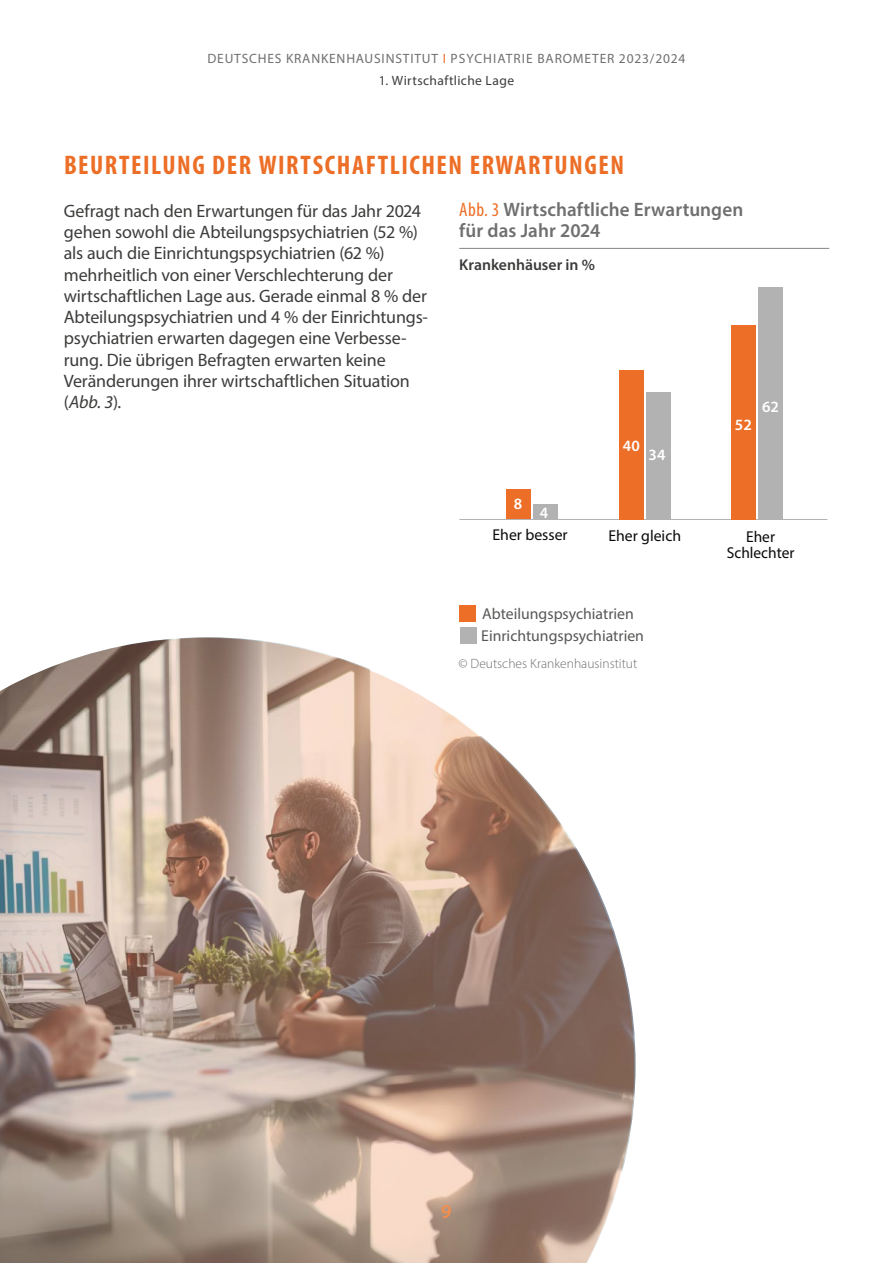
<style>
.page{position:relative;width:893px;height:1263px;background:#fff}
.page>*{position:absolute;margin:0;border:0;box-sizing:border-box;transform-origin:0 0}
.Head_H2{font:700 condensed 27px "Myriad Pro";letter-spacing:.06em;color:#ed6e26}
.Tab__Abb__Head{font:600 19.5px/20.2px "Myriad Pro";letter-spacing:.005em;color:#706f6f}
.t1{font:600 19.5px "Myriad Pro";color:#f28e4f}
.Fließtext_11_5_5mm{font:18px/21.3px "Myriad Pro";letter-spacing:-.01em;color:#3c3c3b}
.t2{font:15.75px "Myriad Pro";color:#575756}
.t3{font:15.75px/16.5px "Myriad Pro";color:#090909;text-align:center}
.Tab__Subline_1{font:600 15.75px "Myriad Pro";color:#3c3c3b}
.t4{font:600 15.75px "Myriad Pro";color:#fff}
.t5{font:13.5px "Myriad Pro";letter-spacing:.06em;color:#706f6f}
.t6{font:300 13.5px "Myriad Pro";color:#706f6f}
.Kolumne_Kapitel{font:13.5px "Myriad Pro";letter-spacing:.03em;color:#3c3c3b}
.s1{color:#ed6e26}
.s2{font-style:italic}
.s3{font-weight:400;font-stretch:condensed;color:#ed6e26}
</style>
<div class="page">
<hr style="left:459px;top:248px;width:370px;height:1px;background:#878787">
<hr style="left:459px;top:519px;width:368px;height:1px;background:#b3b2b2">
<div style="left:758px;top:287px;width:25px;height:232px;background:#b3b2b2"></div>
<div style="left:646px;top:392px;width:24px;height:127px;background:#b3b2b2"></div>
<div style="left:533px;top:504px;width:25px;height:15px;background:#b3b2b2"></div>
<div style="left:731px;top:325px;width:25px;height:194px;background:#ed6e26"></div>
<div style="left:619px;top:370px;width:24px;height:149px;background:#ed6e26"></div>
<div style="left:506px;top:489px;width:25px;height:30px;background:#ed6e26"></div>
<div style="left:459px;top:605px;width:17px;height:16px;background:#ed6e26"></div>
<div style="left:460px;top:627px;width:17px;height:17px;background:#b3b2b2"></div>
<svg style="left:0;top:637px;width:636px;height:626px;background:#b39e92"></svg>
<p class="t5" style="left:207px;top:50px;width:479px">DEUTSCHES KRANKENHAUSINSTITUT <span class="s1">I</span> PSYCHIATRIE BAROMETER 2023/2024</p>
<p class="Kolumne_Kapitel" style="left:379px;top:72px;width:137px">1. Wirtschaftliche Lage</p>
<p class="Head_H2" style="left:64px;top:148px;width:562px">BEURTEILUNG DER WIRTSCHAFTLICHEN ERWARTUNGEN</p>
<p class="Fließtext_11_5_5mm" style="left:64px;top:200px;width:366px">Gefragt nach den Erwartungen für das Jahr 2024 gehen sowohl die Abteilungspsychiatrien (52 %) als auch die Einrichtungspsychiatrien (62 %) mehrheitlich von einer Verschlechterung der wirtschaftlichen Lage aus. Gerade einmal 8 % der Abteilungspsychiatrien und 4 % der Einrichtungs&shy;psychiatrien erwarten dagegen eine Verbesse&shy;rung. Die übrigen Befragten erwarten keine Veränderungen ihrer wirtschaftlichen Situation (<span class="s2">Abb. 3</span>).</p>
<p class="Tab__Abb__Head" style="left:459px;top:199px;width:286px"><span class="s3">Abb. 3</span> Wirtschaftliche Erwartungen für das Jahr 2024</p>
<p class="Tab__Subline_1" style="left:459px;top:254px;width:137px">Krankenhäuser in %</p>
<p class="t4" style="left:623px;top:435px;width:18px">40</p>
<p class="t4" style="left:649px;top:445px;width:18px">34</p>
<p class="t4" style="left:735px;top:414px;width:18px">52</p>
<p class="t4" style="left:762px;top:396px;width:18px">62</p>
<p class="t4" style="left:514px;top:494px;width:10px">8</p>
<p class="t4" style="left:540px;top:502px;width:10px">4</p>
<p class="t3" style="left:493px;top:526px;width:77px">Eher besser</p>
<p class="t3" style="left:608px;top:527px;width:74px">Eher gleich</p>
<p class="t3" style="left:727px;top:528px;width:69px">Eher<br>Schlechter</p>
<p class="t2" style="left:482px;top:604px;width:153px">Abteilungspsychiatrien</p>
<p class="t6" style="left:458px;top:655px;width:180px">© Deutsches Krankenhausinstitut</p>
<p class="t2" style="left:481px;top:626px;width:164px">Einrichtungspsychiatrien</p>
<p class="t1" style="left:441px;top:1199px;width:12px">9</p>
</div>
